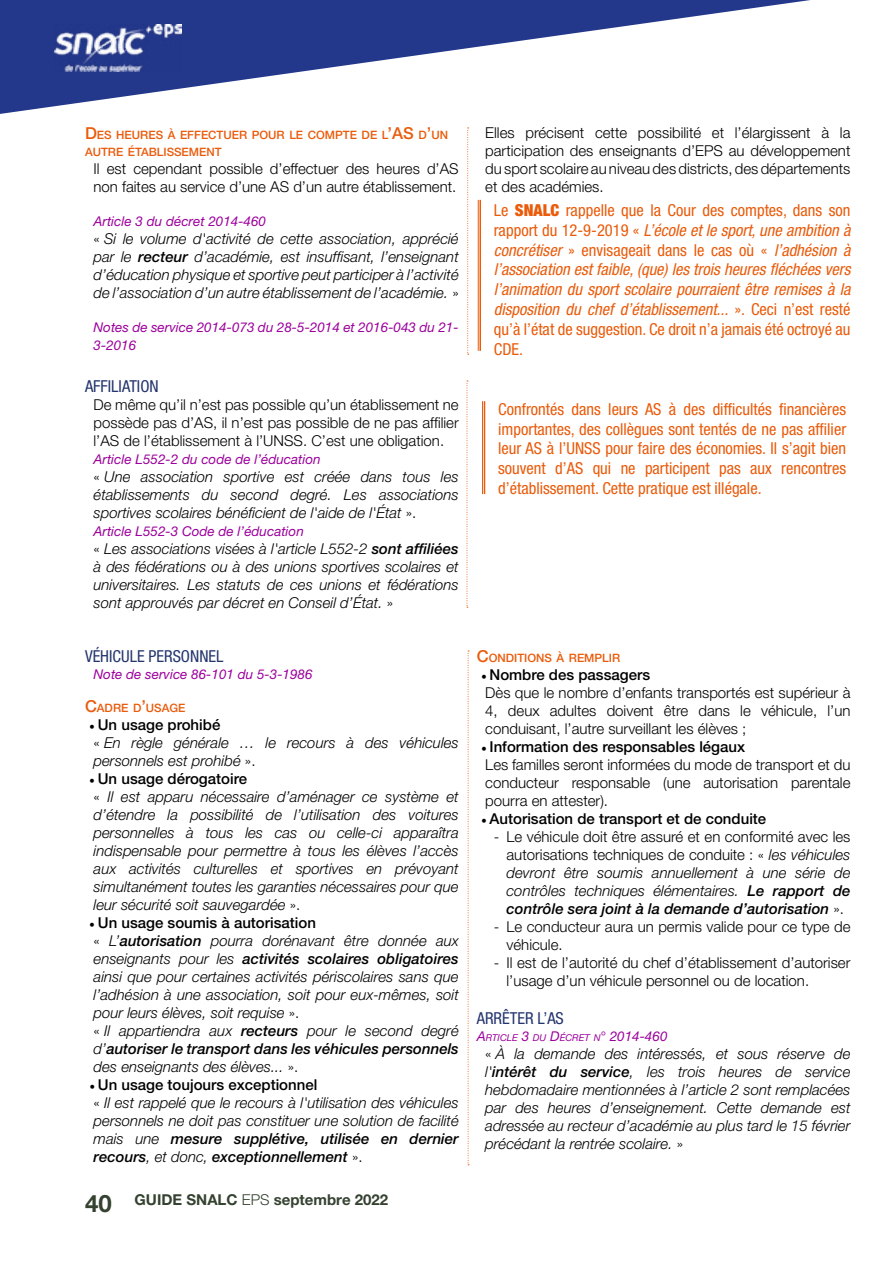
<style>
.page{position:relative;width:893px;height:1263px;background:#fff}
.page>*{position:absolute;margin:0;border:0;box-sizing:border-box;transform-origin:0 0}
.t1{font:italic condensed 16.5px/19.8px "Helvetica Neue LT Pro";color:#ea5b0b;text-align:justify}
.t2{font:condensed 16.5px/19.8px "Helvetica Neue LT Pro";color:#ea5b0b;text-align:justify}
.t3{font:condensed 16.5px "Helvetica Neue LT Pro";color:#24356d}
.t4{font:italic 300 15px/18px "Helvetica Neue LT Pro";color:#000;text-align:justify}
.t5{font:300 15px/18px "Helvetica Neue LT Pro";color:#000}
.t6{font:500 15px "Helvetica Neue LT Pro";color:#000}
.t7{font:700 15px "Helvetica Neue LT Pro";color:#354230}
.t8{font:italic 13.5px/18px "Helvetica Neue LT Pro";color:#9c009c}
.t9{font:500 11.55px/16.5px "Helvetica Neue LT Pro";color:#ea5b0b}
.t10{font:italic 9.45px "Helvetica Neue LT Pro";color:#9c009c}
.s1{font-size:16.5px}
.s2{font-style:normal}
.s3{font-weight:500}
.s4{font-family:"Minion Pro";font-weight:400;font-style:normal}
.s5{font-weight:500;font-style:normal}
.s6{font-size:24px}
.s7{font-weight:300}
.s8{font-weight:900;font-style:normal}
.s9{font-family:"Minion Pro";font-weight:400}
.s10{font-size:13.5px}
</style>
<div class="page">
<svg style="left:0;top:0;width:810px;height:128px"></svg>
<img style="left:54px;top:24px;width:128px;height:47px">
<hr style="left:479px;top:200px;width:2px;height:151px;background:#ea5b0b">
<hr style="left:478px;top:200px;width:1px;height:151px;background:#ea5b0b">
<svg style="left:467px;top:128px;width:2px;height:227px"></svg>
<hr style="left:484px;top:401px;width:1px;height:93px;background:#ea5b0b">
<hr style="left:482px;top:401px;width:1px;height:93px;background:#ea5b0b">
<svg style="left:467px;top:381px;width:1px;height:227px"></svg>
<svg style="left:468px;top:651px;width:1px;height:514px"></svg>
<p class="t9" style="left:85px;top:127px;width:365px"><span class="s1">D</span>ES HEURES À EFFECTUER POUR LE COMPTE DE L<span class="s1">’AS</span> D<span class="s1">’</span>UN<br>AUTRE ÉTABLISSEMENT</p>
<p class="t5" style="left:94px;top:159px;width:367px">Il est cependant possible d’effectuer des heures d’AS non faites au service d’une AS d’un autre établissement.</p>
<p class="t8" style="left:94px;top:212px;width:174px">Article 3 du décret 2014-460</p>
<p class="t4" style="left:94px;top:230px;width:367px"><span class="s2">«</span> Si le volume d'activité de cette association, apprécié par le <span class="s3">recteur</span> d’académie, est insuffisant, l’enseignant d’éducation physique et sportive peut participer à l’activité de l’association d’un autre établissement de l’académie. <span class="s2">»</span></p>
<p class="t8" style="left:94px;top:318px;width:367px">Notes de service 2014-073 du 28-5-2014 et 2016-043 du 21-<br>3-2016</p>
<p class="t3" style="left:85px;top:377px;width:75px">AFFILIATION</p>
<p class="t5" style="left:94px;top:396px;width:367px;text-align:justify">De même qu’il n’est pas possible qu’un établissement ne possède pas d’AS, il n’est pas possible de ne pas affilier l’AS de l’établissement à l’UNSS. C’est une obligation.</p>
<p class="t8" style="left:94px;top:450px;width:229px">Article L552-2 du code de l’éducation</p>
<p class="t4" style="left:94px;top:468px;width:367px"><span class="s2">«</span> Une association sportive est créée dans tous les établissements du second degré. Les associations sportives scolaires bénéficient de l'aide de l'État <span class="s2">».</span></p>
<p class="t8" style="left:94px;top:522px;width:212px">Article L552-3 Code de l’éducation</p>
<p class="t4" style="left:94px;top:540px;width:367px"><span class="s2">«</span> Les associations visées à l'article L552-2 <span class="s3">sont affiliées </span>à des fédérations ou à des unions sportives scolaires et universitaires. Les statuts de ces unions et fédérations sont approuvés par décret en Conseil d’État. <span class="s2">»</span></p>
<p class="t3" style="left:85px;top:647px;width:140px">VÉHICULE PERSONNEL</p>
<p class="t8" style="left:94px;top:665px;width:221px">Note de service 86-101 du 5-3-1986</p>
<p class="t9" style="left:85px;top:699px;width:102px"><span class="s1">C</span>ADRE D<span class="s1">’</span>USAGE</p>
<p class="t4" style="left:89px;top:715px;width:371px;text-align:left"><span class="s4">•</span> <span class="s5">Un usage prohibé<br></span><span class="s2">«</span> En règle générale … le recours à des véhicules personnels est prohibé <span class="s2">».</span></p>
<p class="t4" style="left:89px;top:769px;width:371px;text-align:left"><span class="s4">•</span> <span class="s5">Un usage dérogatoire<br></span><span class="s2">«</span> Il est apparu nécessaire d’aménager ce système et d’étendre la possibilité de l’utilisation des voitures personnelles à tous les cas ou celle-ci apparaîtra indispensable pour permettre à tous les élèves l’accès aux activités culturelles et sportives en prévoyant simultanément toutes les garanties nécessaires pour que leur sécurité soit sauvegardée <span class="s2">».</span></p>
<p class="t4" style="left:89px;top:913px;width:371px;text-align:left"><span class="s4">•</span> <span class="s5">Un usage soumis à autorisation<br></span><span class="s2">«</span> L’<span class="s3">autorisation</span> pourra dorénavant être donnée aux enseignants pour les <span class="s3">activités scolaires obligatoires </span>ainsi que pour certaines activités périscolaires sans que l’adhésion à une association, soit pour eux-mêmes, soit pour leurs élèves, soit requise <span class="s2">».<br>«</span> Il appartiendra aux <span class="s3">recteurs</span> pour le second degré d’<span class="s3">autoriser le transport dans les véhicules personnels </span>des enseignants des élèves... <span class="s2">».</span></p>
<p class="t4" style="left:89px;top:1075px;width:371px;text-align:left"><span class="s4">•</span> <span class="s5">Un usage toujours exceptionnel<br></span><span class="s2">«</span> Il est rappelé que le recours à l'utilisation des véhicules personnels ne doit pas constituer une solution de facilité mais une <span class="s3">mesure supplétive, utilisée en dernier recours</span>, et donc, <span class="s3">exceptionnellement</span> <span class="s2">».</span></p>
<p class="t7" style="left:85px;top:1190px;width:305px"><span class="s6">40</span> GUIDE SNALC <span class="s7">EPS</span> septembre 2022</p>
<p class="t5" style="left:485px;top:124px;width:367px;text-align:justify">Elles précisent cette possibilité et l’élargissent à la participation des enseignants d’EPS au développement du sport scolaire au niveau des districts, des départements et des académies.</p>
<p class="t1" style="left:494px;top:201px;width:358px"><span class="s2">Le</span> <span class="s8">SNALC</span> <span class="s2">rappelle que la Cour des comptes, dans son rapport du 12-9-2019 «</span> L’école et le sport, une ambition à concrétiser <span class="s2">» envisageait dans le cas où «</span> l’adhésion à l’association est faible, (que) les trois heures fléchées vers l’animation du sport scolaire pourraient être remises à la disposition du chef d’établissement... <span class="s2">». Ceci n’est resté qu’à l’état de suggestion. Ce droit n’a jamais été octroyé au CDE.</span></p>
<p class="t2" style="left:498px;top:399px;width:349px">Confrontés dans leurs AS à des difficultés financières importantes, des collègues sont tentés de ne pas affilier leur AS à l’UNSS pour faire des économies. Il s’agit bien souvent d’AS qui ne participent pas aux rencontres d’établissement. Cette pratique est illégale.</p>
<p class="t9" style="left:477px;top:650px;width:145px"><span class="s1">C</span>ONDITIONS À REMPLIR</p>
<p class="t5" style="left:481px;top:666px;width:371px"><span class="s9">•</span> <span class="s3">Nombre des passagers<br></span>Dès que le nombre d’enfants transportés est supérieur à 4, deux adultes doivent être dans le véhicule, l’un conduisant, l’autre surveillant les élèves ;</p>
<p class="t5" style="left:481px;top:738px;width:371px"><span class="s9">•</span> <span class="s3">Information des responsables légaux<br></span>Les familles seront informées du mode de transport et du conducteur responsable (une autorisation parentale pourra en attester).</p>
<p class="t6" style="left:481px;top:810px;width:287px"><span class="s9">•</span> Autorisation de transport et de conduite</p>
<p class="t4" style="left:506px;top:828px;width:345px;text-indent:-13px"><span class="s2">- Le véhicule doit être assuré et en conformité avec les autorisations techniques de conduite : «</span> les véhicules devront être soumis annuellement à une série de contrôles techniques élémentaires. <span class="s3">Le rapport de contrôle sera joint à la demande d’autorisation</span> <span class="s2">».</span></p>
<p class="t5" style="left:506px;top:918px;width:345px;text-indent:-13px">- Le conducteur aura un permis valide pour ce type de véhicule.</p>
<p class="t5" style="left:506px;top:954px;width:345px;text-indent:-13px">- Il est de l’autorité du chef d’établissement d’autoriser l’usage d’un véhicule personnel ou de location.</p>
<p class="t3" style="left:477px;top:1009px;width:89px">ARRÊTER L’AS</p>
<p class="t10" style="left:477px;top:1032px;width:192px"><span class="s10">A</span>RTICLE <span class="s10">3</span> DU <span class="s10">D</span>ÉCRET N<span class="s10">° 2014-460</span></p>
<p class="t4" style="left:485px;top:1044px;width:367px"><span class="s2">«</span> À la demande des intéressés, et sous réserve de l'<span class="s3">intérêt du service</span>, les trois heures de service hebdomadaire mentionnées à l’article 2 sont remplacées par des heures d’enseignement. Cette demande est adressée au recteur d’académie au plus tard le 15 février précédant la rentrée scolaire. <span class="s2">»</span></p>
</div>
